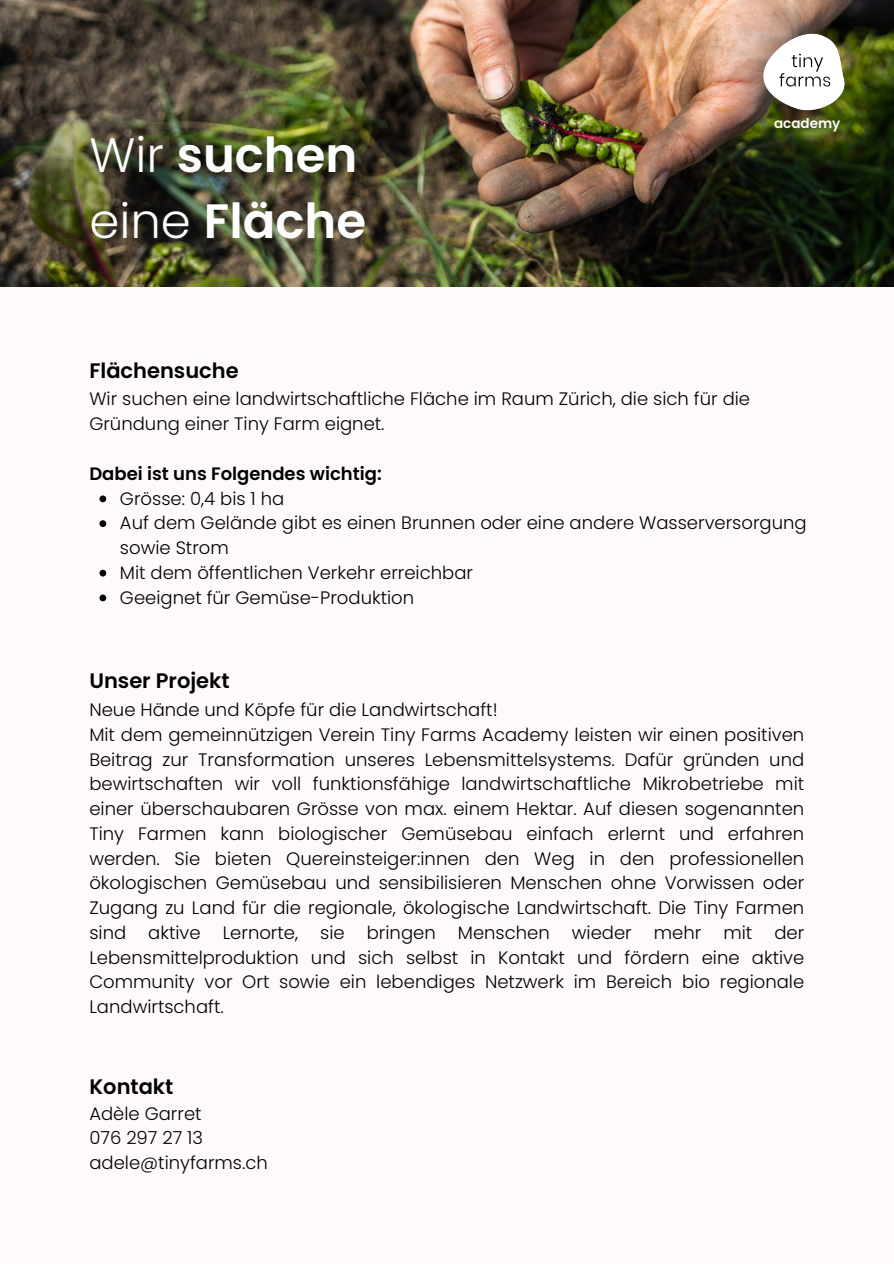
<style>
.page{position:relative;width:894px;height:1264px;background:#fff}
.page>*{position:absolute;margin:0;border:0;box-sizing:border-box;transform-origin:0 0}
.t1{font:600 48.15px/66.3px "Poppins";color:#fdfdfd}
.t2{font:600 21px "Poppins";color:#000}
.t3{font:300 18px/24.8px "Poppins";color:#000}
.t4{font:600 18px "Poppins";color:#000}
.t5{font:600 13.5px "Poppins";color:#fdfdfd}
.s1{font-weight:300}
</style>
<div class="page">
<div style="left:0;top:0;width:893px;height:1263px;background:#fffafa"></div>
<img style="left:0;top:0;width:893px;height:287px">
<img style="left:763px;top:34px;width:81px;height:76px">
<svg style="left:99px;top:495px;width:7px;height:7px"></svg>
<svg style="left:99px;top:520px;width:7px;height:7px"></svg>
<svg style="left:99px;top:570px;width:7px;height:6px"></svg>
<svg style="left:99px;top:594px;width:7px;height:7px"></svg>
<h4 class="t1" style="left:89px;top:122px;width:278px"><span class="s1">Wir</span> suchen <span class="s1">eine</span> Fläche</h4>
<p class="t2" style="left:89px;top:356px;width:151px">Flächensuche</p>
<h2 class="t5" style="left:773px;top:114px;width:68px">academy</h2>
<h2 class="t3" style="left:89px;top:387px;width:662px">Wir suchen eine landwirtschaftliche Fläche im Raum Zürich, die sich für die<br>Gründung einer Tiny Farm eignet.</h2>
<h4 class="t4" style="left:89px;top:461px;width:294px">Dabei ist uns Folgendes wichtig:</h4>
<h3 class="t3" style="left:120px;top:486px;width:166px">Grösse: 0,4 bis 1 ha</h3>
<p class="t3" style="left:120px;top:510px;width:688px">Auf dem Gelände gibt es einen Brunnen oder eine andere Wasserversorgung sowie Strom</p>
<p class="t3" style="left:120px;top:560px;width:354px">Mit dem öffentlichen Verkehr erreichbar</p>
<p class="t3" style="left:120px;top:585px;width:296px">Geeignet für Gemüse-Produktion</p>
<h1 class="t2" style="left:89px;top:666px;width:142px">Unser Projekt</h1>
<p class="t3" style="left:89px;top:697px;width:716px">Neue Hände und Köpfe für die Landwirtschaft!<br>Mit dem gemeinnützigen Verein Tiny Farms Academy leisten wir einen positiven Beitrag zur Transformation unseres Lebensmittelsystems. Dafür gründen und bewirtschaften wir voll funktionsfähige landwirtschaftliche Mikrobetriebe mit einer überschaubaren Grösse von max. einem Hektar. Auf diesen sogenannten Tiny Farmen kann biologischer Gemüsebau einfach erlernt und erfahren werden. Sie bieten Quereinsteiger:innen den Weg in den professionellen ökologischen Gemüsebau und sensibilisieren Menschen ohne Vorwissen oder Zugang zu Land für die regionale, ökologische Landwirtschaft. Die Tiny Farmen sind aktive Lernorte, sie bringen Menschen wieder mehr mit der Lebensmittelproduktion und sich selbst in Kontakt und fördern eine aktive Community vor Ort sowie ein lebendiges Netzwerk im Bereich bio regionale Landwirtschaft.</p>
<h4 class="t2" style="left:89px;top:1071px;width:85px">Kontakt</h4>
<h2 class="t3" style="left:89px;top:1100px;width:180px">Adèle Garret<br>076 297 27 13 adele@tinyfarms.ch</h2>
</div>
